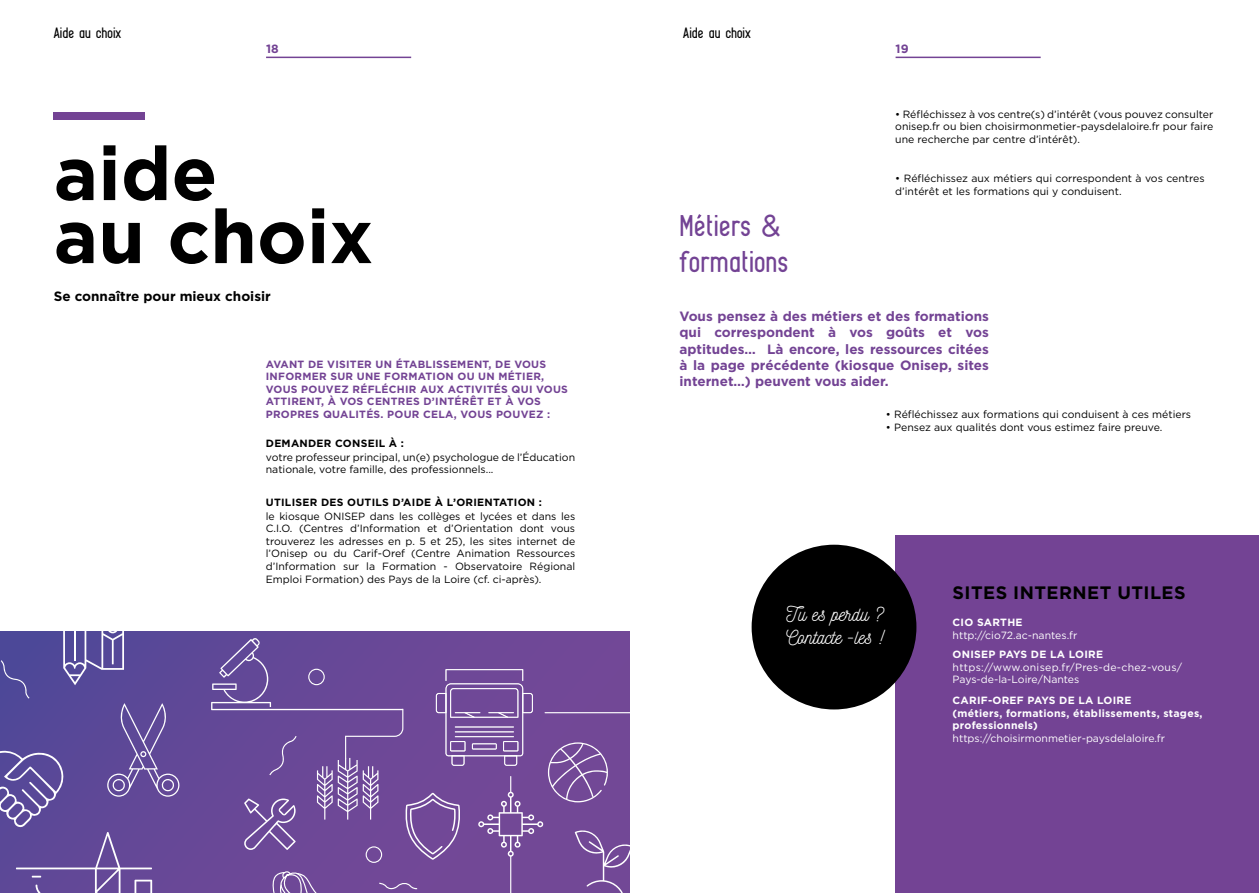
<style>
.page{position:relative;width:1259px;height:893px;background:#fff}
.page>*{position:absolute;margin:0;border:0;box-sizing:border-box;transform-origin:0 0}
.t1{font:700 75px/63px "Gotham";color:#000}
.t2{font:500 30px/36px "Alpha";letter-spacing:.01em;color:#734394}
.t3{font:19.5px/23.4px "Nickainley";color:#fff}
.t4{font:700 18px "Gotham";letter-spacing:.025em;color:#000}
.t5{font:500 15px "Alpha";color:#000}
.t6{font:700 13.5px/16.2px "Gotham";color:#734394;text-align:justify}
.t7{font:700 13.5px "Gotham";color:#000}
.t8{font:700 12px "Gotham";color:#734394}
.t9{font:10.5px/12.6px "Gotham";color:#000}
.t10{font:700 10.5px/12.6px "Gotham";letter-spacing:.025em;color:#734394}
.t11{font:10.5px/12.6px "Gotham";color:#fff}
.t12{font:700 10.5px/12.6px "Gotham";letter-spacing:.025em;color:#fff}
.t13{font:700 10.5px "Gotham";letter-spacing:.025em;color:#000}
</style>
<div class="page">
<hr style="left:266px;top:57px;width:145px;height:1px;background:#734394">
<hr style="left:895px;top:57px;width:145px;height:1px;background:#734394">
<div style="left:895px;top:535px;width:364px;height:358px;background:#734394"></div>
<div style="left:53px;top:113px;width:92px;height:7px;background:#734394"></div>
<div style="left:751px;top:545px;width:165px;height:164px;background:#000;border-radius:50%"></div>
<div style="left:0;top:632px;width:630px;height:261px;background:#644897"></div>
<svg style="left:0;top:631px;width:180px;height:262px"></svg>
<hr style="left:74px;top:628px;width:2px;height:33px;background:#fff">
<svg style="left:211px;top:638px;width:419px;height:255px"></svg>
<svg style="left:697px;top:214px;width:4px;height:4px"></svg>
<h3 class="t5" style="left:54px;top:23px;width:69px">Aide au choix</h3>
<h3 class="t5" style="left:683px;top:23px;width:69px">Aide au choix</h3>
<p class="t8" style="left:266px;top:42px;width:14px">18</p>
<p class="t8" style="left:895px;top:42px;width:15px">19</p>
<h1 class="t1" style="left:54px;top:140px;width:321px">aide<br>au choix</h1>
<p class="t7" style="left:54px;top:288px;width:219px">Se connaître pour mieux choisir</p>
<p class="t10" style="left:266px;top:357px;width:304px">AVANT DE VISITER UN ÉTABLISSEMENT, DE VOUS INFORMER SUR UNE FORMATION OU UN MÉTIER, VOUS POUVEZ RÉFLÉCHIR AUX ACTIVITÉS QUI VOUS ATTIRENT, À VOS CENTRES D’INTÉRÊT ET À VOS PROPRES QUALITÉS. POUR CELA, VOUS POUVEZ :</p>
<p class="t9" style="left:266px;top:451px;width:311px">votre professeur principal, un(e) psychologue de l’Éducation nationale, votre famille, des professionnels...</p>
<p class="t13" style="left:266px;top:437px;width:140px">DEMANDER CONSEIL À :</p>
<p class="t13" style="left:266px;top:496px;width:278px">UTILISER DES OUTILS D’AIDE À L’ORIENTATION :</p>
<p class="t9" style="left:266px;top:509px;width:311px;text-align:justify">le kiosque ONISEP dans les collèges et lycées et dans les C.I.O. (Centres d’Information et d’Orientation dont vous trouverez les adresses en p. 5 et 25), les sites internet de l’Onisep ou du Carif-Oref (Centre Animation Ressources d’Information sur la Formation - Observatoire Régional Emploi Formation) des Pays de la Loire (cf. ci-après).</p>
<p class="t9" style="left:895px;top:107px;width:319px;text-align:justify">• Réfléchissez à vos centre(s) d’intérêt (vous pouvez consulter onisep.fr ou bien choisirmonmetier-paysdelaloire.fr pour faire une recherche par centre d’intérêt).</p>
<p class="t9" style="left:895px;top:172px;width:311px">• Réfléchissez aux métiers qui correspondent à vos centres d’intérêt et les formations qui y conduisent.</p>
<h2 class="t2" style="left:679px;top:207px;width:110px">Métiers &amp; formations</h2>
<p class="t6" style="left:679px;top:308px;width:311px">Vous pensez à des métiers et des formations qui correspondent à vos goûts et vos aptitudes… Là encore, les ressources citées à la page précédente (kiosque Onisep, sites internet…) peuvent vous aider.</p>
<p class="t9" style="left:886px;top:408px;width:307px">• Réfléchissez aux formations qui conduisent à ces métiers</p>
<p class="t9" style="left:886px;top:421px;width:278px">• Pensez aux qualités dont vous estimez faire preuve.</p>
<h3 class="t3" style="left:786px;top:602px;width:99px">Tu es perdu ?<br>Contacte -les !</h3>
<h3 class="t4" style="left:952px;top:582px;width:234px">SITES INTERNET UTILES</h3>
<p class="t12" style="left:952px;top:616px;width:71px">CIO SARTHE</p>
<p class="t12" style="left:952px;top:648px;width:152px">ONISEP PAYS DE LA LOIRE</p>
<p class="t12" style="left:952px;top:694px;width:251px">CARIF-OREF PAYS DE LA LOIRE<br>(métiers, formations, établissements, stages, professionnels)</p>
<p class="t11" style="left:952px;top:629px;width:126px">http://cio72.ac-nantes.fr</p>
<p class="t11" style="left:952px;top:660px;width:231px">https://www.onisep.fr/Pres-de-chez-vous/<br>Pays-de-la-Loire/Nantes</p>
<p class="t11" style="left:952px;top:732px;width:214px">https://choisirmonmetier-paysdelaloire.fr</p>
</div>
